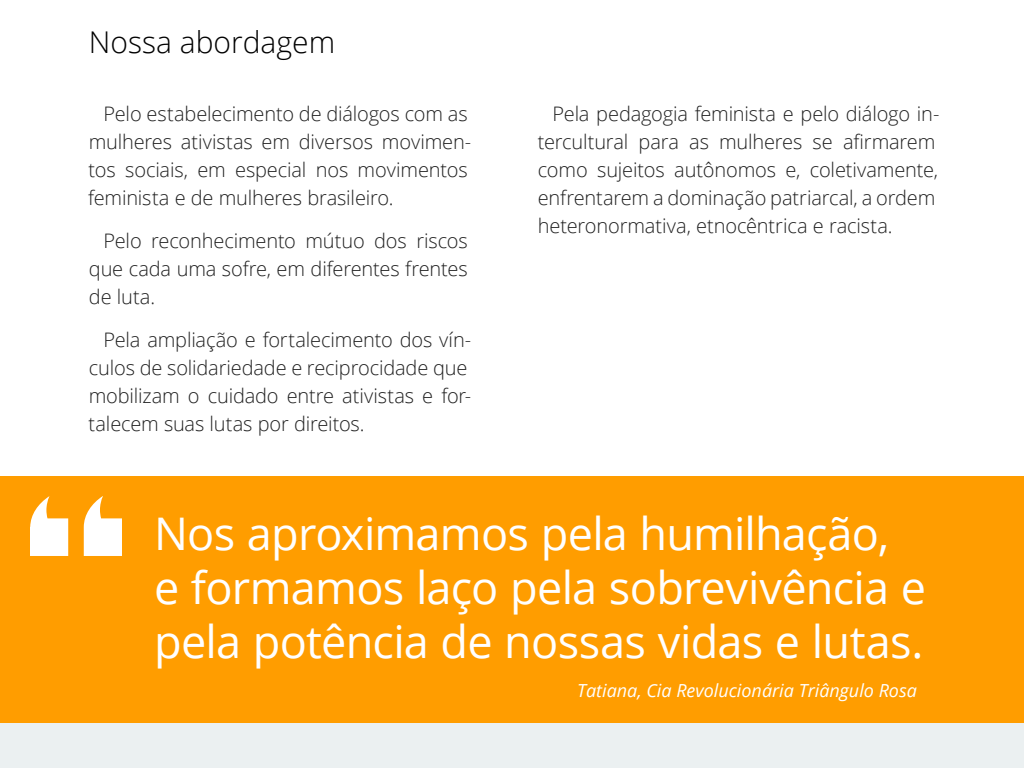
<style>
.page{position:relative;width:1024px;height:768px;background:#fff}
.page>*{position:absolute;margin:0;border:0;box-sizing:border-box;transform-origin:0 0}
.Destaque_menor{font:45px/54px "Open Sans";letter-spacing:-.015em;color:#fff}
.Título{font:300 30px "Open Sans";color:#000}
.Bloco_de_texto{font:300 20px/28px "Open Sans";letter-spacing:-.01em;color:#212121}
.referencia{font:italic 18px "Open Sans";color:#fff}
</style>
<div class="page">
<div style="left:0;top:476px;width:1024px;height:253px;background:#ff9d00"></div>
<svg style="left:30px;top:496px;width:38px;height:60px"></svg>
<svg style="left:84px;top:496px;width:38px;height:60px"></svg>
<div style="left:0;top:723px;width:1024px;height:45px;background:#ebf0f1"></div>
<p class="Título" style="left:89px;top:22px;width:248px">Nossa abordagem</p>
<p class="Bloco_de_texto" style="left:88px;top:100px;width:385px;text-indent:15px">Pelo estabelecimento de diálogos com as mulheres ativistas em diversos movimen&shy;tos sociais, em especial nos movimentos feminista e de mulheres brasileiro.</p>
<p class="Bloco_de_texto" style="left:89px;top:227px;width:380px;text-align:justify;text-indent:15px">Pelo reconhecimento mútuo dos riscos que cada uma sofre, em diferentes frentes de luta.</p>
<p class="Bloco_de_texto" style="left:89px;top:326px;width:384px;text-indent:15px">Pela ampliação e fortalecimento dos vín&shy;culos de solidariedade e reciprocidade que mobilizam o cuidado entre ativistas e for&shy;talecem suas lutas por direitos.</p>
<p class="Bloco_de_texto" style="left:538px;top:100px;width:403px;text-indent:15px">Pela pedagogia feminista e pelo diálogo in&shy;tercultural para as mulheres se afirmarem como sujeitos autônomos e, coletivamente, enfrentarem a dominação patriarcal, a ordem heteronormativa, etnocêntrica e racista.</p>
<p class="Destaque_menor" style="left:154px;top:506px;width:773px">Nos aproximamos pela humilhação,<br>e formamos laço pela sobrevivência e pela potência de nossas vidas e lutas.</p>
<p class="referencia" style="left:577px;top:679px;width:341px">Tatiana, Cia Revolucionária Triângulo Rosa</p>
</div>
